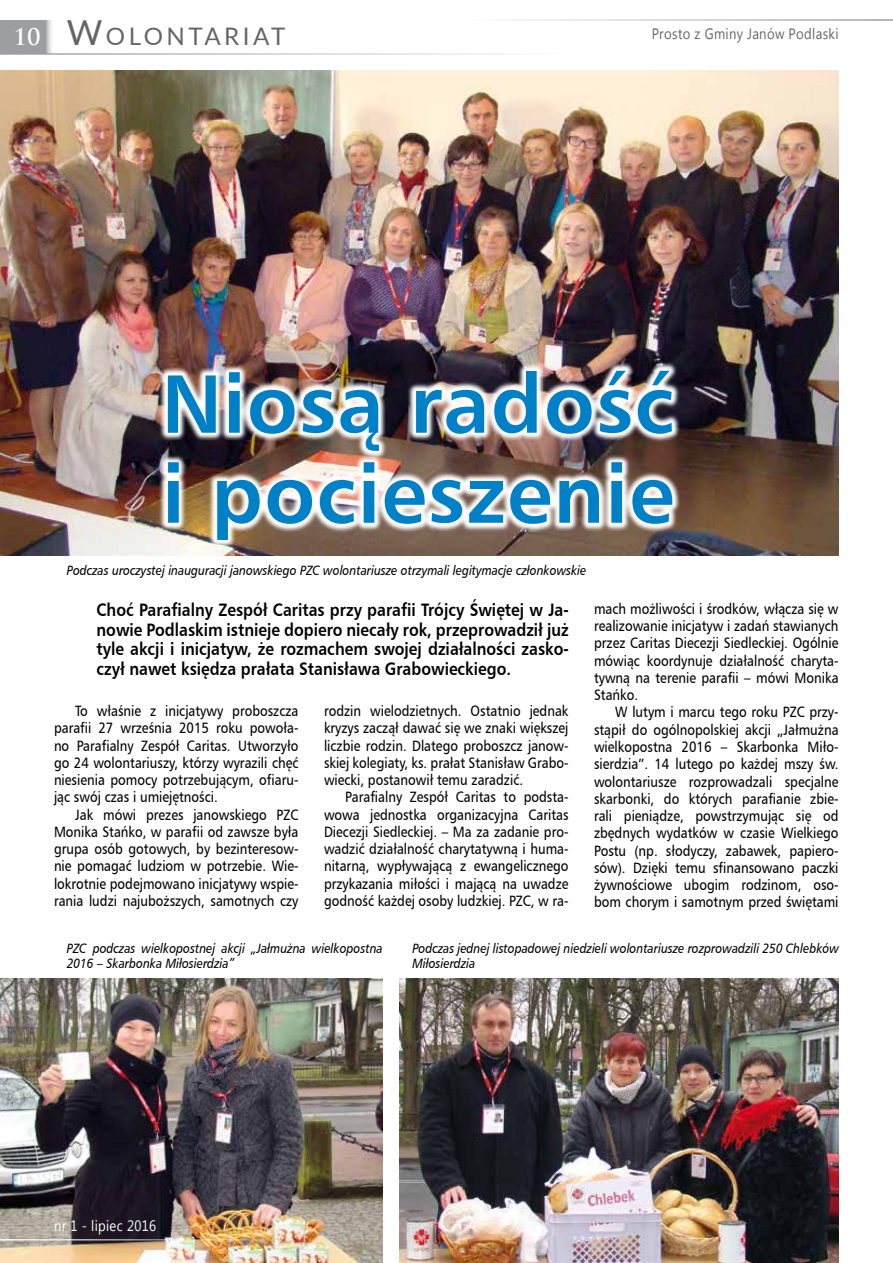
<style>
.page{position:relative;width:893px;height:1263px;background:#fff}
.page>*{position:absolute;margin:0;border:0;box-sizing:border-box;transform-origin:0 0}
.t1{font:82.5px/90px "Humanist 777 L2 Bold B";letter-spacing:.01em;color:#0081c7}
.t2{font:24.15px "Lato";letter-spacing:.145em;color:#646567}
.t3{font:18px/19.5px "Humanist 777 L2 Bold B";color:#000;text-align:justify;scale:.87 1}
.t4{font:15px/17.2px "Humanist 777 L2 Roman B";color:#000;text-align:justify;scale:.87 1}
.t5{font:15px "Lao UI";letter-spacing:.025em;color:#646567;scale:.87 1}
.t6{font:15px "Lao UI";letter-spacing:.025em;color:#fff;scale:.87 1}
.t7{font:13.5px/15px "Humanist 777 L2 Italic B";color:#000;scale:.87 1}
.s1{font-family:"Trajan Pro";font-weight:700;font-size:22.5px;color:#fff}
.s2{font-size:34.5px}
</style>
<div class="page">
<img style="left:0;top:979px;width:383px;height:284px">
<div style="left:0;top:20px;width:54px;height:34px;background:#9c9e9f"></div>
<hr style="left:0;top:53px;width:569px;height:2px;background:#9c9e9f">
<hr style="left:0;top:1239px;width:311px;height:1px;background:#fff">
<hr style="left:468px;top:19px;width:425px;height:2px;background:#9c9e9f">
<img style="left:0;top:70px;width:839px;height:486px">
<img style="left:159px;top:362px;width:522px;height:186px">
<img style="left:400px;top:979px;width:439px;height:284px">
<h2 class="t2" style="left:14px;top:19px;width:273px"><span class="s1">10</span> <span class="s2">W</span>OLONTARIAT</h2>
<p class="t5" style="left:652px;top:24px;width:216px">Prosto z Gminy Janów Podlaski</p>
<h1 class="t1" style="left:162px;top:356px;width:515px">Niosą radość i pocieszenie</h1>
<p class="t7" style="left:67px;top:562px;width:599px">Podczas uroczystej inauguracji janowskiego PZC wolontariusze otrzymali legitymacje członkowskie</p>
<p class="t3" style="left:97px;top:600px;width:544px">Choć Parafialny Zespół Caritas przy parafii Trójcy Świętej w Ja&shy;nowie Podlaskim istnieje dopiero niecały rok, przeprowadził już tyle akcji i inicjatyw, że rozmachem swojej działalności zasko&shy;czył nawet księdza prałata Stanisława Grabowieckiego.</p>
<p class="t4" style="left:54px;top:702px;width:283px;text-indent:21px">To właśnie z inicjatywy proboszcza parafii 27 września 2015 roku powoła&shy;no Parafialny Zespół Caritas. Utworzyło go 24 wolontariuszy, którzy wyrazili chęć niesienia pomocy potrzebującym, ofiaru&shy;jąc swój czas i umiejętności.</p>
<p class="t4" style="left:54px;top:805px;width:283px;text-indent:21px">Jak mówi prezes janowskiego PZC Monika Stańko, w parafii od zawsze była grupa osób gotowych, by bezinteresow&shy;nie pomagać ludziom w potrzebie. Wie&shy;lokrotnie podejmowano inicjatywy wspie&shy;rania ludzi najuboższych, samotnych czy</p>
<p class="t4" style="left:324px;top:702px;width:283px">rodzin wielodzietnych. Ostatnio jednak kryzys zaczął dawać się we znaki większej liczbie rodzin. Dlatego proboszcz janow&shy;skiej kolegiaty, ks. prałat Stanisław Grabo&shy;wiecki, postanowił temu zaradzić.</p>
<p class="t4" style="left:324px;top:788px;width:283px;text-indent:21px">Parafialny Zespół Caritas to podsta&shy;wowa jednostka organizacyjna Caritas Diecezji Siedleckiej. – Ma za zadanie pro&shy;wadzić działalność charytatywną i huma&shy;nitarną, wypływającą z ewangelicznego przykazania miłości i mającą na uwadze godność każdej osoby ludzkiej. PZC, w ra-</p>
<p class="t4" style="left:594px;top:600px;width:283px">mach możliwości i środków, włącza się w realizowanie inicjatyw i zadań stawianych przez Caritas Diecezji Siedleckiej. Ogólnie mówiąc koordynuje działalność charyta&shy;tywną na terenie parafii – mówi Monika Stańko.</p>
<p class="t4" style="left:594px;top:703px;width:283px;text-indent:21px">W lutym i marcu tego roku PZC przy&shy;stąpił do ogólnopolskiej akcji „Jałmużna wielkopostna 2016 – Skarbonka Miło&shy;sierdzia”. 14 lutego po każdej mszy św. wolontariusze rozprowadzali specjalne skarbonki, do których parafianie zbie&shy;rali pieniądze, powstrzymując się od zbędnych wydatków w czasie Wielkiego Postu (np. słodyczy, zabawek, papiero&shy;sów). Dzięki temu sfinansowano paczki żywnościowe ubogim rodzinom, oso&shy;bom chorym i samotnym przed świętami</p>
<p class="t7" style="left:67px;top:940px;width:365px">PZC podczas wielkopostnej akcji „Jałmużna wielkopostna<br>2016 – Skarbonka Miłosierdzia”</p>
<p class="t7" style="left:412px;top:940px;width:492px">Podczas jednej listopadowej niedzieli wolontariusze rozprowadzili 250 Chlebków<br>Miłosierdzia</p>
<p class="t6" style="left:54px;top:1216px;width:119px">nr 1 - lipiec 2016</p>
</div>
